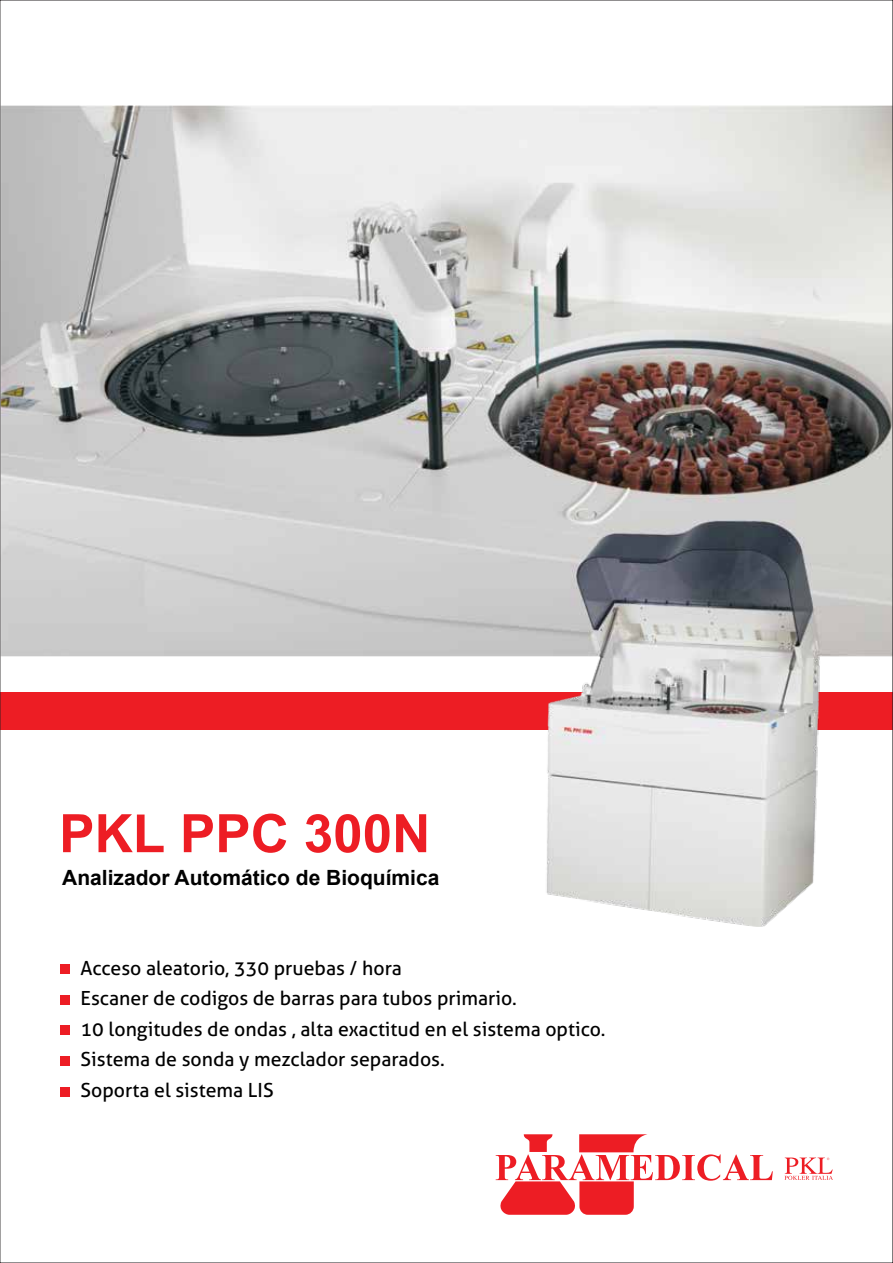
<style>
.page{position:relative;width:893px;height:1263px;background:#fff}
.page>*{position:absolute;margin:0;border:0;box-sizing:border-box;transform-origin:0 0}
.t1{font:700 52.95px "Arial";color:#ed1d24}
.t2{font:700 21px "Arial";color:#010101}
.t3{font:19.5px/30.6px "Aller";color:#010101}
</style>
<div class="page">
<img style="left:2px;top:105px;width:889px;height:821px">
<div style="left:60px;top:964px;width:9px;height:10px;background:#ed1d24"></div>
<div style="left:60px;top:995px;width:9px;height:9px;background:#ed1d24"></div>
<div style="left:60px;top:1025px;width:9px;height:10px;background:#ed1d24"></div>
<div style="left:60px;top:1056px;width:9px;height:10px;background:#ed1d24"></div>
<div style="left:60px;top:1087px;width:9px;height:9px;background:#ed1d24"></div>
<svg style="left:784px;top:1157px;width:49px;height:23px"></svg>
<svg style="left:496px;top:1134px;width:277px;height:81px"></svg>
<h1 class="t1" style="left:59px;top:799px;width:373px">PKL PPC 300N</h1>
<p class="t2" style="left:62px;top:864px;width:379px">Analizador Automático de Bioquímica</p>
<p class="t3" style="left:81px;top:952px;width:526px">Acceso aleatorio, 330 pruebas / hora<br>Escaner de codigos de barras para tubos primario.<br>10 longitudes de ondas , alta exactitud en el sistema optico.<br>Sistema de sonda y mezclador separados.<br>Soporta el sistema LIS</p>
</div>
